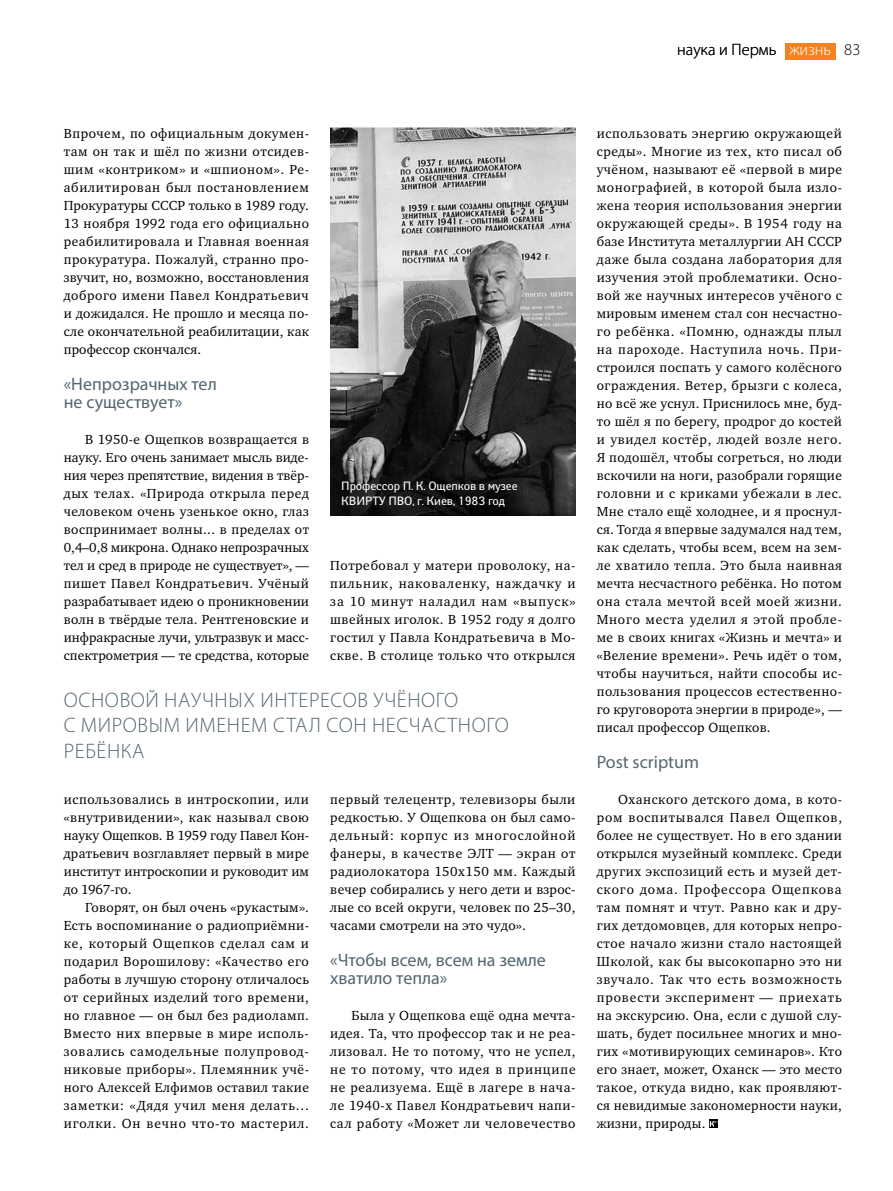
<style>
.page{position:relative;width:893px;height:1191px;background:#fff}
.page>*{position:absolute;margin:0;border:0;box-sizing:border-box;transform-origin:0 0}
.t1{font:300 21px/25.5px "Myriad Pro";letter-spacing:.03em;color:#546670}
.t2{font:18px/18px "Myriad Pro";color:#546670}
.t3{font:300 16.5px "Myriad Pro";color:#000}
.t4{font:13.5px/18px "Charter ITC";letter-spacing:.02em;color:#000;text-align:justify}
.t5{font:12px/15px "Yanus";letter-spacing:-.01em;color:#fff}
.s1{color:#fff}
</style>
<div class="page">
<div style="left:785px;top:43px;width:50px;height:16px;background:#f58220"></div>
<svg style="left:709px;top:1119px;width:9px;height:9px"></svg>
<svg style="left:710px;top:1121px;width:7px;height:5px"></svg>
<img style="left:330px;top:128px;width:245px;height:388px">
<p class="t3" style="left:677px;top:40px;width:185px">наука и Пермь <span class="s1">жизнь</span> 83</p>
<p class="t4" style="left:64px;top:124px;width:247px">Впрочем, по официальным докумен&shy;там он так и шёл по жизни отсидев&shy;шим «контриком» и «шпионом». Ре&shy;абилитирован был постановлением Прокуратуры СССР только в 1989 году.<br>13 ноября 1992 года его официально реабилитировала и Главная военная прокуратура. Пожалуй, странно про&shy;звучит, но, возможно, восстановления доброго имени Павел Кондратьевич и дожидался. Не прошло и месяца по&shy;сле окончательной реабилитации, как профессор скончался.</p>
<h2 class="t2" style="left:64px;top:374px;width:155px">«Непрозрачных тел не существует»</h2>
<p class="t4" style="left:64px;top:430px;width:247px;text-indent:21px">В 1950-е Ощепков возвращается в науку. Его очень занимает мысль виде&shy;ния через препятствие, видения в твёр&shy;дых телах. «Природа открыла перед человеком очень узенькое окно, глаз воспринимает волны... в пределах от 0,4–0,8 микрона. Однако непрозрачных тел и сред в природе не существует», — пишет Павел Кондратьевич. Учёный разрабатывает идею о проникновении волн в твёрдые тела. Рентгеновские и инфракрасные лучи, ультразвук и масс&shy;спектрометрия — те средства, которые</p>
<p class="t5" style="left:341px;top:478px;width:178px">Профессор П. К. Ощепков в музее<br>КВИРТУ ПВО, г. Киев, 1983 год</p>
<p class="t4" style="left:330px;top:556px;width:247px">Потребовал у матери проволоку, на&shy;пильник, наковаленку, наждачку и за 10 минут наладил нам «выпуск» швейных иголок. В 1952 году я долго гостил у Павла Кондратьевича в Мо&shy;скве. В столице только что открылся</p>
<h1 class="t1" style="left:64px;top:687px;width:447px">ОСНОВОЙ НАУЧНЫХ ИНТЕРЕСОВ УЧЁНОГО<br>С МИРОВЫМ ИМЕНЕМ СТАЛ СОН НЕСЧАСТНОГО<br>РЕБЁНКА</h1>
<p class="t4" style="left:64px;top:790px;width:247px">использовались в интроскопии, или «внутривидении», как называл свою науку Ощепков. В 1959 году Павел Кон&shy;дратьевич возглавляет первый в мире институт интроскопии и руководит им до 1967-го.</p>
<p class="t4" style="left:64px;top:898px;width:247px;text-indent:21px">Говорят, он был очень «рукастым».<br>Есть воспоминание о радиоприёмни&shy;ке, который Ощепков сделал сам и подарил Ворошилову: «Качество его работы в лучшую сторону отличалось от серийных изделий того времени, но главное — он был без радиоламп.<br>Вместо них впервые в мире исполь&shy;зовались самодельные полупровод&shy;никовые приборы». Племянник учё&shy;ного Алексей Елфимов оставил такие заметки: «Дядя учил меня делать... иголки. Он вечно что-то мастерил.</p>
<p class="t4" style="left:330px;top:790px;width:247px">первый телецентр, телевизоры были редкостью. У Ощепкова он был само&shy;дельный: корпус из многослойной фанеры, в качестве ЭЛТ — экран от радиолокатора 150х150 мм. Каждый вечер собирались у него дети и взрос&shy;лые со всей округи, человек по 25–30, часами смотрели на это чудо».</p>
<h2 class="t2" style="left:330px;top:950px;width:217px">«Чтобы всем, всем на земле хватило тепла»</h2>
<p class="t4" style="left:330px;top:1006px;width:247px;text-indent:21px">Была у Ощепкова ещё одна мечта&shy;идея. Та, что профессор так и не реа&shy;лизовал. Не то потому, что не успел, не то потому, что идея в принципе не реализуема. Ещё в лагере в нача&shy;ле 1940-х Павел Кондратьевич напи&shy;сал работу «Может ли человечество</p>
<p class="t4" style="left:597px;top:124px;width:247px">использовать энергию окружающей среды». Многие из тех, кто писал об учёном, называют её «первой в мире монографией, в которой была изло&shy;жена теория использования энергии окружающей среды». В 1954 году на базе Института металлургии АН СССР даже была создана лаборатория для изучения этой проблематики. Осно&shy;вой же научных интересов учёного с мировым именем стал сон несчастно&shy;го ребёнка. «Помню, однажды плыл на пароходе. Наступила ночь. При&shy;строился поспать у самого колёсного ограждения. Ветер, брызги с колеса, но всё же уснул. Приснилось мне, буд&shy;то шёл я по берегу, продрог до костей и увидел костёр, людей возле него.<br>Я подошёл, чтобы согреться, но люди вскочили на ноги, разобрали горящие головни и с криками убежали в лес.<br>Мне стало ещё холоднее, и я проснул&shy;ся. Тогда я впервые задумался над тем, как сделать, чтобы всем, всем на зем&shy;ле хватило тепла. Это была наивная мечта несчастного ребёнка. Но потом она стала мечтой всей моей жизни.<br>Много места уделил я этой пробле&shy;ме в своих книгах «Жизнь и мечта» и «Веление времени». Речь идёт о том, чтобы научиться, найти способы ис&shy;пользования процессов естественно&shy;го круговорота энергии в природе», — писал профессор Ощепков.</p>
<h2 class="t2" style="left:597px;top:752px;width:104px">Post scriptum</h2>
<p class="t4" style="left:597px;top:790px;width:247px;text-indent:21px">Оханского детского дома, в кото&shy;ром воспитывался Павел Ощепков, более не существует. Но в его здании открылся музейный комплекс. Среди других экспозиций есть и музей дет&shy;ского дома. Профессора Ощепкова там помнят и чтут. Равно как и дру&shy;гих детдомовцев, для которых непро&shy;стое начало жизни стало настоящей Школой, как бы высокопарно это ни звучало. Так что есть возможность провести эксперимент — приехать на экскурсию. Она, если с душой слу&shy;шать, будет посильнее многих и мно&shy;гих «мотивирующих семинаров». Кто его знает, может, Оханск — это место такое, откуда видно, как проявляют&shy;ся невидимые закономерности науки, жизни, природы.</p>
</div>
